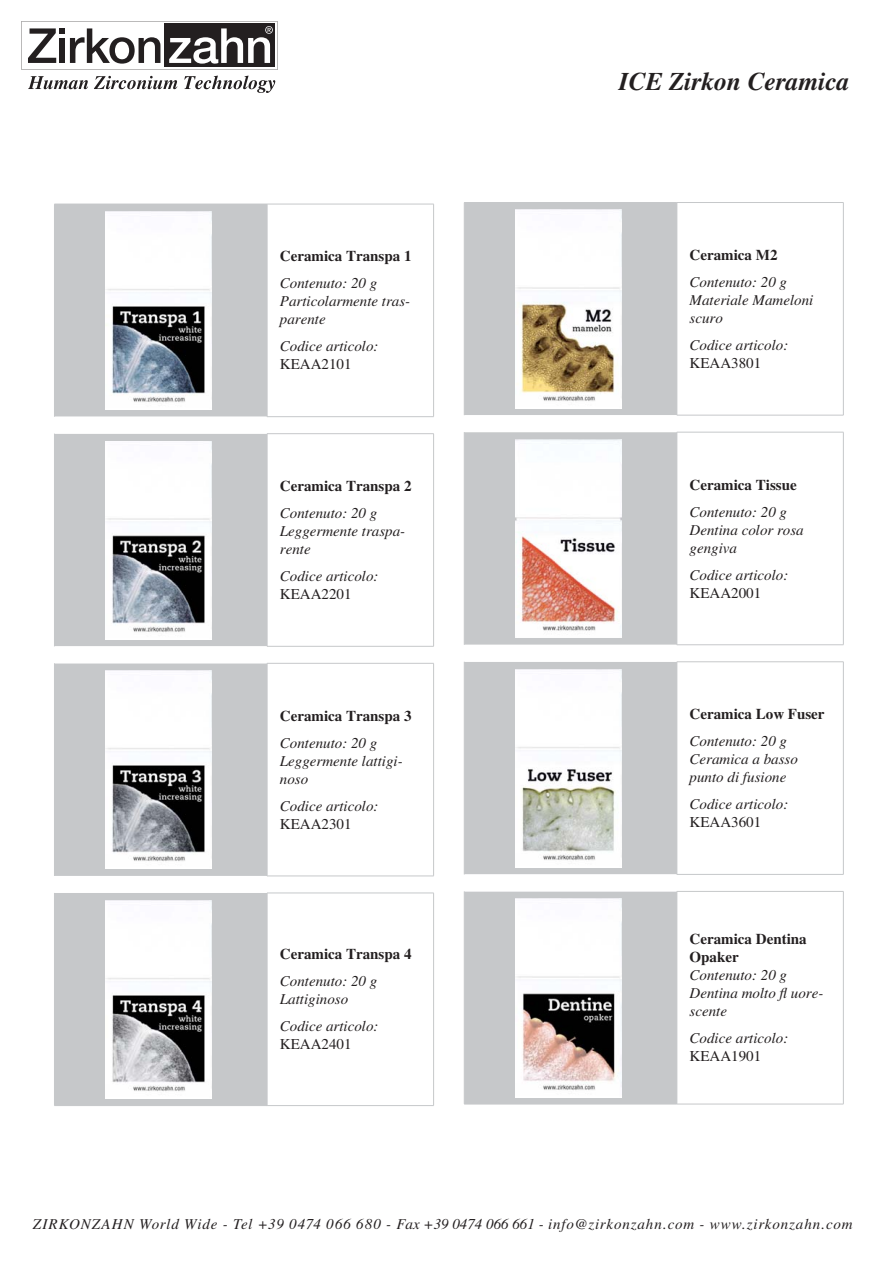
<style>
.page{position:relative;width:893px;height:1263px;background:#fff}
.page>*{position:absolute;margin:0;border:0;box-sizing:border-box;transform-origin:0 0}
.t1{font:italic 700 25.5px "Times";color:#231f20}
.t2{font:italic 15px/18px "Times";color:#231f20}
.t3{font:700 15px/18px "Times";color:#231f20}
.t4{font:italic 15px "Times";letter-spacing:.05em;color:#231f20}
.t5{font:15px "Times";color:#231f20}
</style>
<div class="page">
<svg style="left:28px;top:76px;width:247px;height:17px"></svg>
<svg style="left:21px;top:21px;width:257px;height:49px"></svg>
<div style="left:55px;top:205px;width:212px;height:900px;background:#c6c8ca"></div>
<svg style="left:54px;top:417px;width:380px;height:476px"></svg>
<hr style="left:54px;top:204px;width:213px;height:1px;background:#c6c8ca">
<hr style="left:54px;top:204px;width:1px;height:213px;background:#c6c8ca">
<hr style="left:54px;top:434px;width:1px;height:212px;background:#c6c8ca">
<hr style="left:54px;top:663px;width:1px;height:213px;background:#c6c8ca">
<hr style="left:54px;top:893px;width:1px;height:212px;background:#c6c8ca">
<hr style="left:54px;top:1105px;width:213px;height:1px;background:#c6c8ca">
<hr style="left:267px;top:204px;width:167px;height:1px;background:#c6c8ca">
<hr style="left:267px;top:204px;width:1px;height:212px;background:#c6c8ca">
<hr style="left:433px;top:204px;width:1px;height:212px;background:#c6c8ca">
<hr style="left:267px;top:416px;width:167px;height:1px;background:#c6c8ca">
<hr style="left:267px;top:433px;width:167px;height:1px;background:#c6c8ca">
<hr style="left:267px;top:434px;width:1px;height:212px;background:#c6c8ca">
<hr style="left:433px;top:434px;width:1px;height:212px;background:#c6c8ca">
<hr style="left:267px;top:646px;width:167px;height:1px;background:#c6c8ca">
<hr style="left:267px;top:663px;width:167px;height:1px;background:#c6c8ca">
<hr style="left:267px;top:663px;width:1px;height:213px;background:#c6c8ca">
<hr style="left:433px;top:663px;width:1px;height:213px;background:#c6c8ca">
<hr style="left:267px;top:876px;width:167px;height:1px;background:#c6c8ca">
<hr style="left:267px;top:893px;width:167px;height:1px;background:#c6c8ca">
<hr style="left:267px;top:893px;width:1px;height:212px;background:#c6c8ca">
<hr style="left:433px;top:893px;width:1px;height:212px;background:#c6c8ca">
<hr style="left:267px;top:1105px;width:167px;height:1px;background:#c6c8ca">
<img style="left:105px;top:211px;width:106px;height:199px">
<img style="left:105px;top:441px;width:106px;height:198px">
<img style="left:105px;top:671px;width:106px;height:198px">
<img style="left:105px;top:900px;width:106px;height:198px">
<div style="left:465px;top:203px;width:212px;height:901px;background:#c6c8ca"></div>
<svg style="left:464px;top:415px;width:379px;height:476px"></svg>
<hr style="left:464px;top:202px;width:213px;height:1px;background:#c6c8ca">
<hr style="left:464px;top:203px;width:1px;height:212px;background:#c6c8ca">
<hr style="left:464px;top:432px;width:1px;height:213px;background:#c6c8ca">
<hr style="left:464px;top:662px;width:1px;height:212px;background:#c6c8ca">
<hr style="left:464px;top:891px;width:1px;height:213px;background:#c6c8ca">
<hr style="left:464px;top:1104px;width:213px;height:1px;background:#c6c8ca">
<hr style="left:677px;top:891px;width:166px;height:1px;background:#c6c8ca">
<hr style="left:677px;top:891px;width:1px;height:213px;background:#c6c8ca">
<hr style="left:843px;top:891px;width:1px;height:213px;background:#c6c8ca">
<hr style="left:677px;top:1104px;width:166px;height:1px;background:#c6c8ca">
<hr style="left:677px;top:661px;width:166px;height:1px;background:#c6c8ca">
<hr style="left:677px;top:662px;width:1px;height:212px;background:#c6c8ca">
<hr style="left:843px;top:662px;width:1px;height:212px;background:#c6c8ca">
<hr style="left:677px;top:874px;width:166px;height:1px;background:#c6c8ca">
<hr style="left:677px;top:432px;width:166px;height:1px;background:#c6c8ca">
<hr style="left:677px;top:432px;width:1px;height:213px;background:#c6c8ca">
<hr style="left:843px;top:432px;width:1px;height:213px;background:#c6c8ca">
<hr style="left:677px;top:644px;width:166px;height:1px;background:#c6c8ca">
<hr style="left:677px;top:202px;width:166px;height:1px;background:#c6c8ca">
<hr style="left:677px;top:203px;width:1px;height:212px;background:#c6c8ca">
<hr style="left:843px;top:203px;width:1px;height:212px;background:#c6c8ca">
<hr style="left:677px;top:415px;width:166px;height:1px;background:#c6c8ca">
<img style="left:515px;top:210px;width:106px;height:198px">
<img style="left:515px;top:439px;width:106px;height:199px">
<img style="left:515px;top:669px;width:106px;height:198px">
<img style="left:515px;top:899px;width:106px;height:198px">
<p class="t3" style="left:280px;top:249px;width:133px">Ceramica Transpa 1</p>
<p class="t2" style="left:280px;top:276px;width:132px">Contenuto: 20 g<br>Particolarmente tras&shy;parente</p>
<p class="t2" style="left:280px;top:339px;width:100px">Codice articolo:</p>
<p class="t5" style="left:280px;top:359px;width:73px">KEAA2101</p>
<p class="t3" style="left:280px;top:478px;width:133px">Ceramica Transpa 2</p>
<p class="t2" style="left:280px;top:505px;width:127px">Contenuto: 20 g<br>Leggermente traspa&shy;rente</p>
<p class="t2" style="left:280px;top:568px;width:100px">Codice articolo:</p>
<p class="t5" style="left:280px;top:589px;width:73px">KEAA2201</p>
<p class="t3" style="left:280px;top:708px;width:133px">Ceramica Transpa 3</p>
<p class="t2" style="left:280px;top:735px;width:124px">Contenuto: 20 g<br>Leggermente lattigi&shy;noso</p>
<p class="t2" style="left:280px;top:798px;width:100px">Codice articolo:</p>
<p class="t5" style="left:280px;top:818px;width:73px">KEAA2301</p>
<p class="t3" style="left:280px;top:947px;width:133px">Ceramica Transpa 4</p>
<p class="t2" style="left:280px;top:974px;width:99px">Contenuto: 20 g<br>Lattiginoso</p>
<p class="t2" style="left:280px;top:1019px;width:100px">Codice articolo:</p>
<p class="t5" style="left:280px;top:1039px;width:73px">KEAA2401</p>
<h1 class="t1" style="left:619px;top:72px;width:232px">ICE Zirkon Ceramica</h1>
<p class="t3" style="left:690px;top:247px;width:89px">Ceramica M2</p>
<p class="t2" style="left:690px;top:274px;width:125px">Contenuto: 20 g<br>Materiale Mameloni scuro</p>
<p class="t2" style="left:690px;top:337px;width:100px">Codice articolo:</p>
<p class="t5" style="left:690px;top:357px;width:73px">KEAA3801</p>
<p class="t3" style="left:690px;top:477px;width:109px">Ceramica Tissue</p>
<p class="t2" style="left:690px;top:504px;width:116px">Contenuto: 20 g<br>Dentina color rosa gengiva</p>
<p class="t2" style="left:690px;top:567px;width:100px">Codice articolo:</p>
<p class="t5" style="left:690px;top:587px;width:73px">KEAA2001</p>
<p class="t3" style="left:690px;top:706px;width:136px">Ceramica Low Fuser</p>
<p class="t2" style="left:690px;top:733px;width:110px">Contenuto: 20 g<br>Ceramica a basso punto di fusione</p>
<p class="t2" style="left:690px;top:796px;width:100px">Codice articolo:</p>
<p class="t5" style="left:690px;top:817px;width:73px">KEAA3601</p>
<p class="t3" style="left:690px;top:931px;width:119px">Ceramica Dentina<br>Opaker</p>
<p class="t2" style="left:690px;top:967px;width:135px">Contenuto: 20 g<br>Dentina molto fl uore&shy;scente</p>
<p class="t2" style="left:690px;top:1030px;width:100px">Codice articolo:</p>
<p class="t5" style="left:690px;top:1051px;width:73px">KEAA1901</p>
<p class="t4" style="left:33px;top:1218px;width:821px">ZIRKONZAHN World Wide - Tel +39 0474 066 680 - Fax +39 0474 066 661 - info@zirkonzahn.com - www.zirkonzahn.com</p>
</div>
